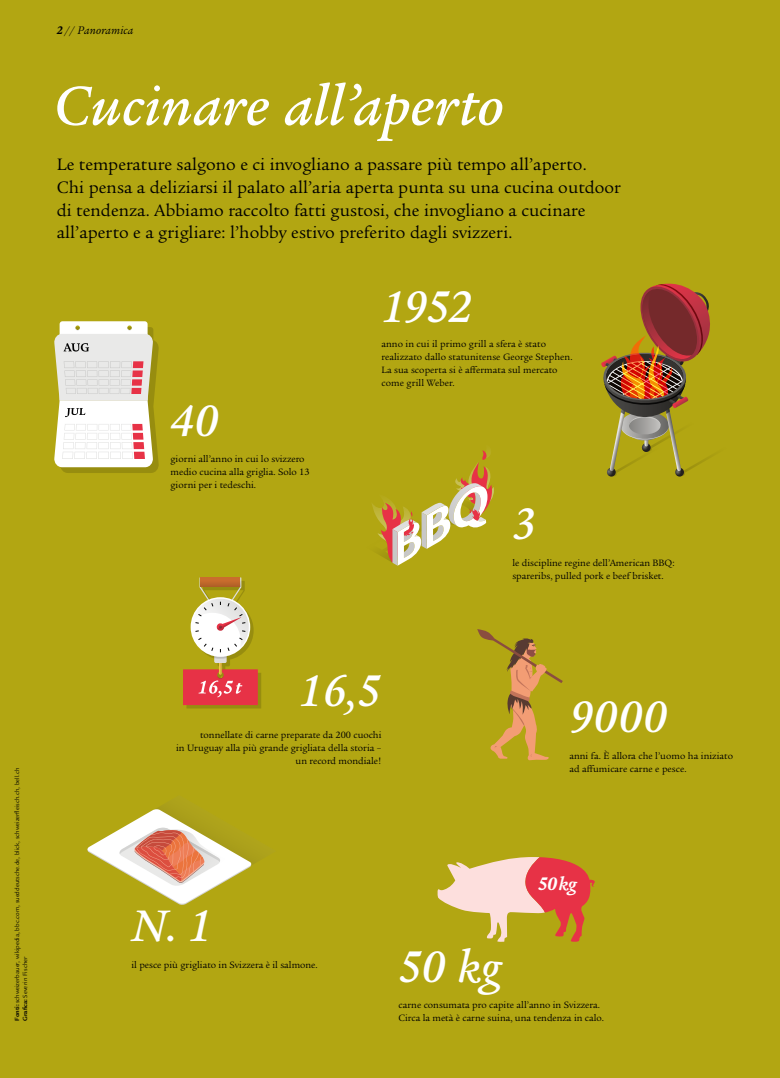
<style>
.page{position:relative;width:780px;height:1078px;background:#fff}
.page>*{position:absolute;margin:0;border:0;box-sizing:border-box;transform-origin:0 0}
.t1{font:italic 500 60px "Legacy Serif ITC Pro";letter-spacing:.005em;color:#fff}
.t2{font:italic 500 48px "Legacy Serif ITC Pro";color:#fff}
.t3{font:italic 700 19.7px "Legacy Serif ITC Pro";color:#fff}
.t4{font:18px/22.7px "Legacy Serif ITC Pro";letter-spacing:.005em;color:#000}
.t5{font:italic 12px "Legacy Serif ITC Pro";letter-spacing:.01em;color:#000}
.t6{font:10px/13px "Legacy Serif ITC Pro";color:#000}
.t7{font:6.5px/8px "Legacy Sans ITC Pro";color:#000}
.s1{font-weight:700}
</style>
<div class="page">
<div style="left:0;top:0;width:780px;height:1077px;background:#b2a612"></div>
<svg style="left:183px;top:577px;width:78px;height:131px"></svg>
<div style="left:201px;top:577px;width:39px;height:9px;background:#c96d2d"></div>
<div style="left:201px;top:580px;width:39px;height:6px;background:#bf672a"></div>
<svg style="left:601px;top:283px;width:109px;height:193px"></svg>
<svg style="left:477px;top:629px;width:85px;height:131px"></svg>
<svg style="left:372px;top:450px;width:122px;height:115px"></svg>
<svg style="left:437px;top:857px;width:157px;height:84px"></svg>
<svg style="left:88px;top:807px;width:168px;height:97px"></svg>
<svg style="left:54px;top:321px;width:105px;height:152px;background:#e4dcc8"></svg>
<p class="t5" style="left:57px;top:23px;width:78px"><span class="s1">2</span> // Panoramica</p>
<h1 class="t1" style="left:54px;top:68px;width:451px">Cucinare all’aperto</h1>
<p class="t4" style="left:57px;top:153px;width:565px">Le temperature salgono e ci invogliano a passare più tempo all’aperto.<br>Chi pensa a deliziarsi il palato all’aria aperta punta su una cucina outdoor di tendenza. Abbiamo raccolto fatti gustosi, che invogliano a cucinare all’aperto e a grigliare: l’hobby estivo preferito dagli svizzeri.</p>
<h2 class="t2" style="left:171px;top:390px;width:49px">40</h2>
<p class="t6" style="left:171px;top:452px;width:140px">giorni all’anno in cui lo svizzero medio cucina alla griglia. Solo 13 giorni per i tedeschi.</p>
<h2 class="t2" style="left:381px;top:276px;width:93px">1952</h2>
<p class="t6" style="left:381px;top:337px;width:192px">anno in cui il primo grill a sfera è stato realizzato dallo statunitense George Stephen.<br>La sua scoperta si è affermata sul mercato come grill Weber.</p>
<h2 class="t2" style="left:512px;top:493px;width:25px">3</h2>
<p class="t6" style="left:512px;top:555px;width:164px">le discipline regine dell’American BBQ: spareribs, pulled pork e beef brisket.</p>
<p class="t7" style="left:13px;top:1020px;width:255px;rotate:-90deg"><span class="s1">Fonti:</span> schweizerbauer, wikipedia, bbc.com, sueddeutsche.de, blick, schweizerfleisch.ch, bell.ch<br><span class="s1">Grafica:</span> Severin Fischer</p>
<h2 class="t2" style="left:299px;top:660px;width:84px">16,5</h2>
<p class="t6" style="left:176px;top:728px;width:207px;text-align:right">tonnellate di carne preparate da 200 cuochi<br>in Uruguay alla più grande grigliata della storia – un record mondiale!</p>
<h2 class="t2" style="left:569px;top:686px;width:99px">9000</h2>
<p class="t6" style="left:569px;top:748px;width:165px">anni fa. È allora che l’uomo ha iniziato ad affumicare carne e pesce.</p>
<h2 class="t2" style="left:131px;top:895px;width:82px">N. 1</h2>
<p class="t6" style="left:131px;top:958px;width:188px">il pesce più grigliato in Svizzera è il salmone.</p>
<h3 class="t3" style="left:538px;top:871px;width:40px">50kg</h3>
<h2 class="t2" style="left:398px;top:936px;width:104px">50 kg</h2>
<p class="t6" style="left:398px;top:998px;width:207px">carne consumata pro capite all’anno in Svizzera.<br>Circa la metà è carne suina, una tendenza in calo.</p>
</div>
